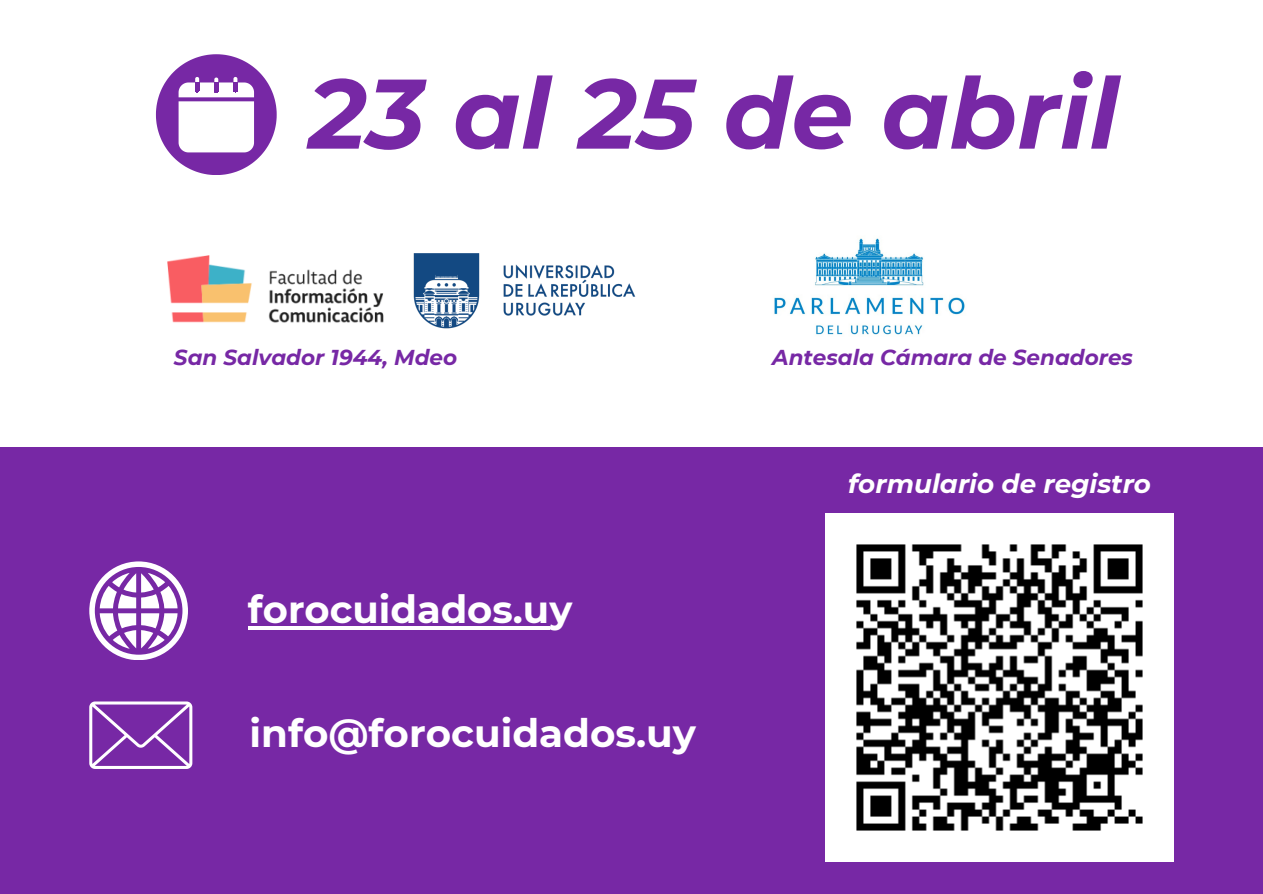
<style>
.page{position:relative;width:1263px;height:894px;background:#fff}
.page>*{position:absolute;margin:0;border:0;box-sizing:border-box;transform-origin:0 0}
.t1{font:italic 700 98.55px "Montserrat";color:#7728a5}
.t2{font:700 38.85px "Montserrat";color:#fff}
.t3{font:700 38.4px "Montserrat";color:#fff}
.t4{font:italic 700 26.1px "Montserrat";color:#fff}
.t5{font:italic 700 21.45px "Montserrat";color:#7728a5}
</style>
<div class="page">
<div style="left:0;top:446px;width:1263px;height:447px;background:#7728a5"></div>
<img style="left:826px;top:513px;width:347px;height:347px">
<svg style="left:156px;top:54px;width:120px;height:121px"></svg>
<svg style="left:89px;top:561px;width:98px;height:98px"></svg>
<hr style="left:248px;top:626px;width:301px;height:3px;background:#fff">
<svg style="left:89px;top:701px;width:103px;height:67px"></svg>
<img style="left:774px;top:238px;width:191px;height:97px">
<img style="left:167px;top:255px;width:217px;height:68px">
<img style="left:413px;top:253px;width:223px;height:76px">
<p class="t1" style="left:308px;top:53px;width:812px">23 al 25 de abril</p>
<h2 class="t5" style="left:174px;top:344px;width:285px">San Salvador 1944, Mdeo</h2>
<p class="t5" style="left:772px;top:344px;width:362px">Antesala Cámara de Senadores</p>
<p class="t3" style="left:248px;top:585px;width:326px">forocuidados.uy</p>
<p class="t2" style="left:250px;top:709px;width:448px">info@forocuidados.uy</p>
<h1 class="t4" style="left:848px;top:468px;width:304px">formulario de registro</h1>
</div>
